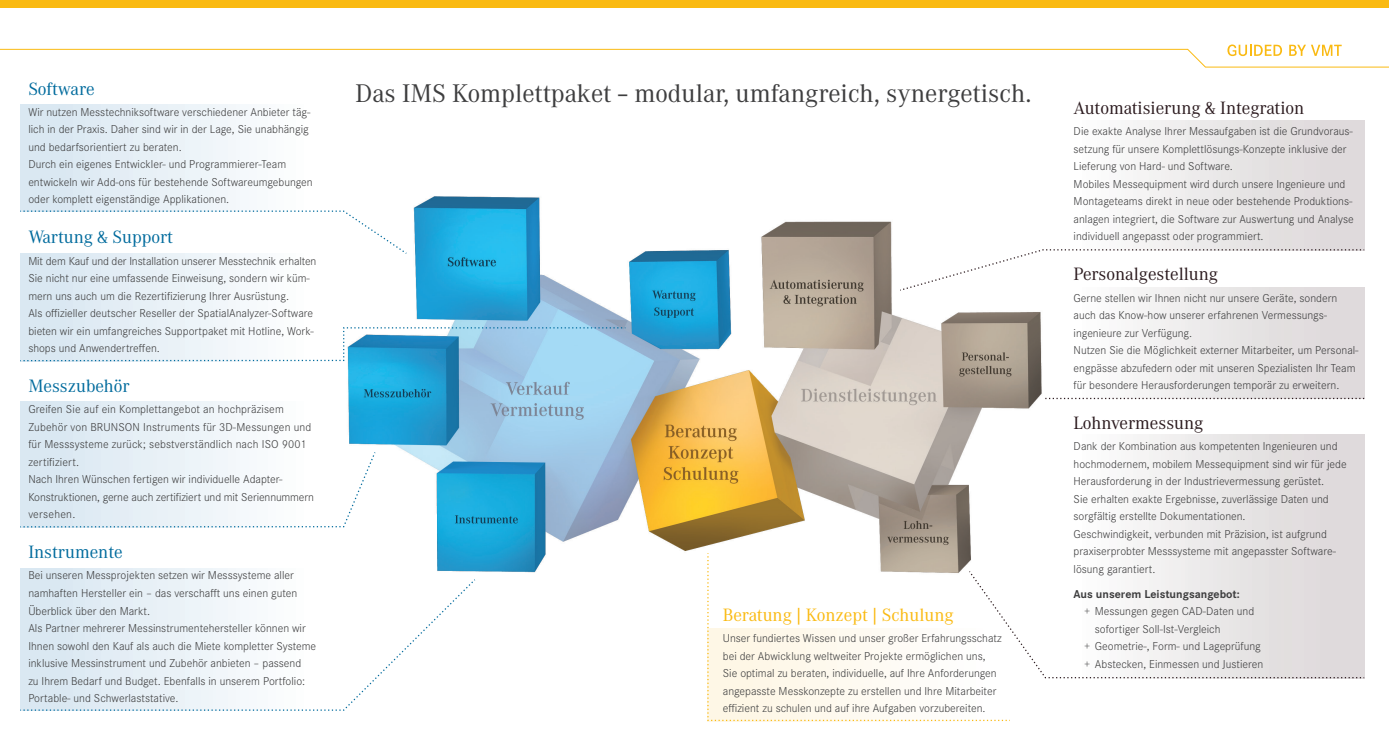
<style>
.page{position:relative;width:1389px;height:745px;background:#fff}
.page>*{position:absolute;margin:0;border:0;box-sizing:border-box;transform-origin:0 0}
.t1{font:25px "Corporate A";color:#3e3e3f}
.t2{font:17.5px "Corporate A";color:#2b1a1e}
.t3{font:17.5px "Corporate A";color:#006b9d}
.t4{font:17.5px "Corporate A";color:#faba12}
.t5{font:300 11.88px/17.5px "Corporate S";color:#3e3e3f}
.t6{font:700 11.88px "Corporate S";color:#3e3e3f}
</style>
<div class="page">
<img style="left:344px;top:196px;width:698px;height:377px">
<div style="left:0;top:0;width:1389px;height:7px;background:#faba12"></div>
<div style="left:1052px;top:120px;width:312px;height:130px;background:linear-gradient(to right,#fff,#dad5d7)"></div>
<div style="left:20px;top:104px;width:312px;height:108px;background:linear-gradient(to right,#d6e5f0,#fff)"></div>
<div style="left:1052px;top:287px;width:312px;height:111px;background:linear-gradient(to right,#fff,#dad5d7)"></div>
<div style="left:1052px;top:434px;width:312px;height:244px;background:linear-gradient(to right,#fff,#dad5d7)"></div>
<div style="left:20px;top:253px;width:312px;height:108px;background:linear-gradient(to right,#d6e5f0,#fff)"></div>
<div style="left:20px;top:401px;width:312px;height:126px;background:linear-gradient(to right,#d6e5f0,#fff)"></div>
<div style="left:20px;top:568px;width:312px;height:142px;background:linear-gradient(to right,#d6e5f0,#fff)"></div>
<svg style="left:20px;top:210px;width:388px;height:45px"></svg>
<svg style="left:1045px;top:397px;width:319px;height:2px"></svg>
<svg style="left:899px;top:248px;width:466px;height:43px"></svg>
<svg style="left:20px;top:450px;width:357px;height:77px"></svg>
<svg style="left:20px;top:577px;width:456px;height:134px"></svg>
<svg style="left:1011px;top:556px;width:350px;height:123px"></svg>
<svg style="left:707px;top:551px;width:304px;height:170px"></svg>
<svg style="left:20px;top:326px;width:607px;height:35px"></svg>
<svg style="left:0;top:44px;width:1389px;height:24px"></svg>
<h2 class="t3" style="left:28px;top:78px;width:68px">Software</h2>
<p class="t5" style="left:28px;top:103px;width:286px">Wir nutzen Messtechniksoftware verschiedener Anbieter täg&shy;lich in der Praxis. Daher sind wir in der Lage, Sie unabhängig und bedarfsorientiert zu beraten.<br>Durch ein eigenes Entwickler- und Programmierer-Team entwickeln wir Add-ons für bestehende Softwareumgebungen oder komplett eigenständige Applikationen.</p>
<h2 class="t3" style="left:28px;top:227px;width:146px">Wartung &amp; Support</h2>
<p class="t5" style="left:28px;top:252px;width:290px">Mit dem Kauf und der Installation unserer Messtechnik erhalten Sie nicht nur eine umfassende Einweisung, sondern wir küm&shy;mern uns auch um die Rezertifizierung Ihrer Ausrüstung.<br>Als offizieller deutscher Reseller der SpatialAnalyzer-Software bieten wir ein umfangreiches Supportpaket mit Hotline, Work&shy;shops und Anwendertreffen.</p>
<h2 class="t3" style="left:28px;top:375px;width:103px">Messzubehör</h2>
<p class="t5" style="left:28px;top:400px;width:287px">Greifen Sie auf ein Komplettangebot an hochpräzisem Zubehör von BRUNSON Instruments für 3D-Messungen und für Messsysteme zurück; sebstverständlich nach ISO 9001 zertifiziert.<br>Nach Ihren Wünschen fertigen wir individuelle Adapter-Konstruktionen, gerne auch zertifiziert und mit Seriennummern versehen.</p>
<h2 class="t3" style="left:28px;top:541px;width:96px">Instrumente</h2>
<p class="t5" style="left:28px;top:566px;width:289px">Bei unseren Messprojekten setzen wir Messsysteme aller namhaften Hersteller ein – das verschafft uns einen guten Überblick über den Markt.<br>Als Partner mehrerer Messinstrumentehersteller können wir Ihnen sowohl den Kauf als auch die Miete kompletter Systeme inklusive Messinstrument und Zubehör anbieten – passend<br>zu Ihrem Bedarf und Budget. Ebenfalls in unserem Portfolio:<br>Portable- und Schwerlaststative.</p>
<h1 class="t1" style="left:356px;top:78px;width:677px">Das IMS Komplettpaket – modular, umfangreich, synergetisch.</h1>
<h2 class="t4" style="left:723px;top:604px;width:232px">Beratung | Konzept | Schulung</h2>
<p class="t5" style="left:723px;top:629px;width:280px">Unser fundiertes Wissen und unser großer Erfahrungsschatz bei der Abwicklung weltweiter Projekte ermöglichen uns, Sie optimal zu beraten, individuelle, auf Ihre Anforderungen angepasste Messkonzepte zu erstellen und Ihre Mitarbeiter effizient zu schulen und auf ihre Aufgaben vorzubereiten.</p>
<h2 class="t2" style="left:1074px;top:98px;width:232px">Automatisierung &amp; Integration</h2>
<p class="t5" style="left:1074px;top:123px;width:282px">Die exakte Analyse Ihrer Messaufgaben ist die Grundvoraus&shy;setzung für unsere Komplettlösungs-Konzepte inklusive der Lieferung von Hard- und Software.<br>Mobiles Messequipment wird durch unsere Ingenieure und Montageteams direkt in neue oder bestehende Produktions&shy;anlagen integriert, die Software zur Auswertung und Analyse individuell angepasst oder programmiert.</p>
<h2 class="t2" style="left:1074px;top:264px;width:146px">Personalgestellung</h2>
<p class="t5" style="left:1074px;top:289px;width:286px">Gerne stellen wir Ihnen nicht nur unsere Geräte, sondern auch das Know-how unserer erfahrenen Vermessungs&shy;ingenieure zur Verfügung.<br>Nutzen Sie die Möglichkeit externer Mitarbeiter, um Personal&shy;engpässe abzufedern oder mit unseren Spezialisten Ihr Team für besondere Herausforderungen temporär zu erweitern.</p>
<h2 class="t2" style="left:1074px;top:412px;width:131px">Lohnvermessung</h2>
<p class="t5" style="left:1074px;top:437px;width:275px">Dank der Kombination aus kompetenten Ingenieuren und hochmodernem, mobilem Messequipment sind wir für jede Herausforderung in der Industrievermessung gerüstet.<br>Sie erhalten exakte Ergebnisse, zuverlässige Daten und sorgfältig erstellte Dokumentationen.<br>Geschwindigkeit, verbunden mit Präzision, ist aufgrund praxiserprobter Messsysteme mit angepasster Software&shy;lösung garantiert.</p>
<p class="t6" style="left:1074px;top:586px;width:168px">Aus unserem Leistungsangebot:</p>
<p class="t5" style="left:1084px;top:602px;width:171px">+ Messungen gegen CAD-Daten und</p>
<p class="t5" style="left:1095px;top:619px;width:127px">sofortiger Soll-Ist-Vergleich</p>
<p class="t5" style="left:1084px;top:637px;width:178px">+ Geometrie-, Form- und Lageprüfung</p>
<p class="t5" style="left:1084px;top:654px;width:181px">+ Abstecken, Einmessen und Justieren</p>
</div>
